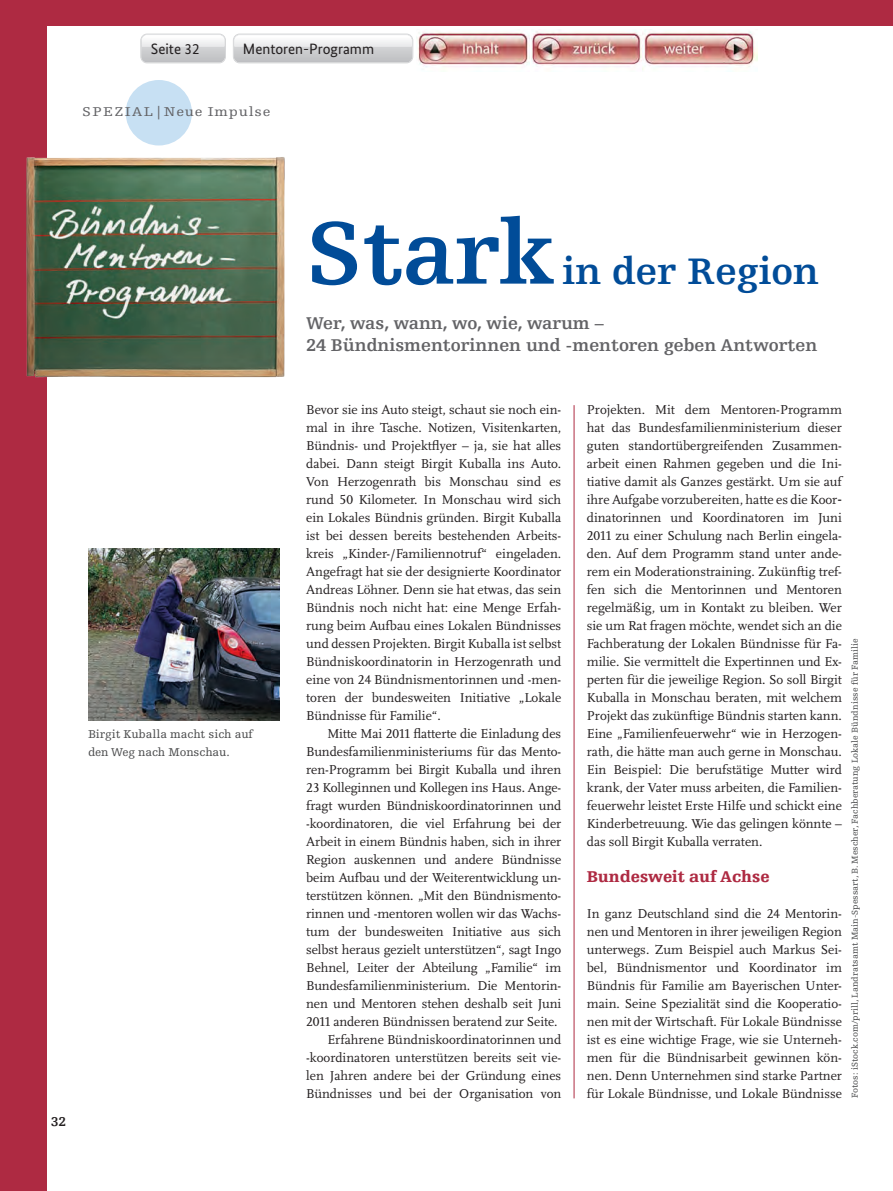
<style>
.page{position:relative;width:893px;height:1191px;background:#fff}
.page>*{position:absolute;margin:0;border:0;box-sizing:border-box;transform-origin:0 0}
.t1{font:700 93px "Egyptienne FLT Std";letter-spacing:-.005em;color:#014c98}
.t2{font:700 39px "Egyptienne FLT Std";letter-spacing:-.005em;color:#014c98}
.t3{font:700 18px/21.6px "Egyptienne FLT Std";letter-spacing:-.005em;color:#636366}
.t4{font:900 16.5px "Egyptienne FLT Std";color:#ae2a42}
.t5{font:15px "Bundes Sans";color:#231f20}
.t6{font:13.5px/18px "Scala Pro";color:#231f20;text-align:justify}
.t7{font:13.5px "Egyptienne FLT Std";letter-spacing:.05em;color:#636366;scale:1.12 1}
.t8{font:700 13.5px "Egyptienne FLT Std";color:#231f20}
.t9{font:12px/18px "Egyptienne FLT Std";letter-spacing:-.005em;color:#4b4c4d}
.t10{font:9px "Egyptienne FLT Std";color:#4b4c4d}
</style>
<div class="page">
<hr style="left:574px;top:405px;width:1px;height:693px;background:#ae2a42">
<div style="left:0;top:0;width:893px;height:26px;background:#ae2a42"></div>
<div style="left:0;top:4px;width:47px;height:1187px;background:#ae2a42"></div>
<div style="left:126px;top:80px;width:66px;height:65px;background:#c7e0f3;border-radius:50%"></div>
<svg style="left:140px;top:34px;width:86px;height:29px;background:#d4d5d7"></svg>
<img style="left:142px;top:35px;width:82px;height:6px">
<svg style="left:233px;top:34px;width:180px;height:29px"></svg>
<img style="left:416px;top:31px;width:113px;height:36px">
<img style="left:532px;top:30px;width:225px;height:40px">
<img style="left:26px;top:157px;width:259px;height:221px">
<img style="left:88px;top:549px;width:191px;height:171px">
<p class="t5" style="left:151px;top:39px;width:50px">Seite 32</p>
<p class="t5" style="left:243px;top:39px;width:133px">Mentoren-Programm</p>
<p class="t7" style="left:82px;top:104px;width:169px">SPEZIAL | Neue Impulse</p>
<p class="t9" style="left:88px;top:725px;width:167px">Birgit Kuballa macht sich auf den Weg nach Monschau.</p>
<p class="t8" style="left:51px;top:1114px;width:17px">32</p>
<h3 class="t1" style="left:306px;top:202px;width:251px">Stark</h3>
<h3 class="t2" style="left:563px;top:249px;width:258px">in der Region</h3>
<p class="t3" style="left:306px;top:312px;width:513px">Wer, was, wann, wo, wie, warum –<br>24 Bündnismentorinnen und -mentoren geben Antworten</p>
<p class="t6" style="left:306px;top:401px;width:257px">Bevor sie ins Auto steigt, schaut sie noch ein&shy;mal in ihre Tasche. Notizen, Visitenkarten, Bündnis- und Projektflyer – ja, sie hat alles dabei. Dann steigt Birgit Kuballa ins Auto.<br>Von Herzogenrath bis Monschau sind es rund 50 Kilometer. In Monschau wird sich ein Lokales Bündnis gründen. Birgit Kuballa ist bei dessen bereits bestehenden Arbeits&shy;kreis „Kinder-/Familiennotruf“ eingeladen.<br>Angefragt hat sie der designierte Koordinator Andreas Löhner. Denn sie hat etwas, das sein Bündnis noch nicht hat: eine Menge Erfah&shy;rung beim Aufbau eines Lokalen Bündnisses und dessen Projekten. Birgit Kuballa ist selbst Bündniskoordinatorin in Herzogenrath und eine von 24 Bündnismentorinnen und -men&shy;toren der bundesweiten Initiative „Lokale Bündnisse für Familie“.</p>
<p class="t6" style="left:306px;top:725px;width:257px;text-indent:21px">Mitte Mai 2011 flatterte die Einladung des Bundesfamilienministeriums für das Mento&shy;ren-Programm bei Birgit Kuballa und ihren 23 Kolleginnen und Kollegen ins Haus. Ange&shy;fragt wurden Bündniskoordinatorinnen und -koordinatoren, die viel Erfahrung bei der Arbeit in einem Bündnis haben, sich in ihrer Region auskennen und andere Bündnisse beim Aufbau und der Weiterentwicklung un&shy;terstützen können. „Mit den Bündnismento&shy;rinnen und -mentoren wollen wir das Wachs&shy;tum der bundesweiten Initiative aus sich selbst heraus gezielt unterstützen“, sagt Ingo Behnel, Leiter der Abteilung „Familie“ im Bundesfamilienministerium. Die Mentorin&shy;nen und Mentoren stehen deshalb seit Juni 2011 anderen Bündnissen beratend zur Seite.</p>
<p class="t6" style="left:306px;top:1031px;width:257px;text-indent:21px">Erfahrene Bündniskoordinatorinnen und -koordinatoren unterstützen bereits seit vie&shy;len Jahren andere bei der Gründung eines Bündnisses und bei der Organisation von</p>
<p class="t6" style="left:587px;top:400px;width:257px">Projekten. Mit dem Mentoren-Programm hat das Bundesfamilienministerium dieser guten standortübergreifenden Zusammen&shy;arbeit einen Rahmen gegeben und die Ini&shy;tiative damit als Ganzes gestärkt. Um sie auf ihre Aufgabe vorzubereiten, hatte es die Koor&shy;dinatorinnen und Koordinatoren im Juni 2011 zu einer Schulung nach Berlin eingela&shy;den. Auf dem Programm stand unter ande&shy;rem ein Moderationstraining. Zukünftig tref&shy;fen sich die Mentorinnen und Mentoren regelmäßig, um in Kontakt zu bleiben. Wer sie um Rat fragen möchte, wendet sich an die Fachberatung der Lokalen Bündnisse für Fa&shy;milie. Sie vermittelt die Expertinnen und Ex&shy;perten für die jeweilige Region. So soll Birgit Kuballa in Monschau beraten, mit welchem Projekt das zukünftige Bündnis starten kann.<br>Eine „Familienfeuerwehr“ wie in Herzogen&shy;rath, die hätte man auch gerne in Monschau.<br>Ein Beispiel: Die berufstätige Mutter wird krank, der Vater muss arbeiten, die Familien&shy;feuerwehr leistet Erste Hilfe und schickt eine Kinderbetreuung. Wie das gelingen könnte – das soll Birgit Kuballa verraten.</p>
<h4 class="t4" style="left:587px;top:867px;width:184px">Bundesweit auf Achse</h4>
<p class="t6" style="left:587px;top:905px;width:257px">In ganz Deutschland sind die 24 Mentorin&shy;nen und Mentoren in ihrer jeweiligen Region unterwegs. Zum Beispiel auch Markus Sei&shy;bel, Bündnismentor und Koordinator im Bündnis für Familie am Bayerischen Unter&shy;main. Seine Spezialität sind die Kooperatio&shy;nen mit der Wirtschaft. Für Lokale Bündnisse ist es eine wichtige Frage, wie sie Unterneh&shy;men für die Bündnisarbeit gewinnen kön&shy;nen. Denn Unternehmen sind starke Partner für Lokale Bündnisse, und Lokale Bündnisse</p>
<p class="t10" style="left:850px;top:1098px;width:461px;rotate:-90deg">Fotos: iStock.com/prill, Landratsamt Main-Spessart, B. Mescher, Fachberatung Lokale Bündnisse für Familie</p>
</div>
